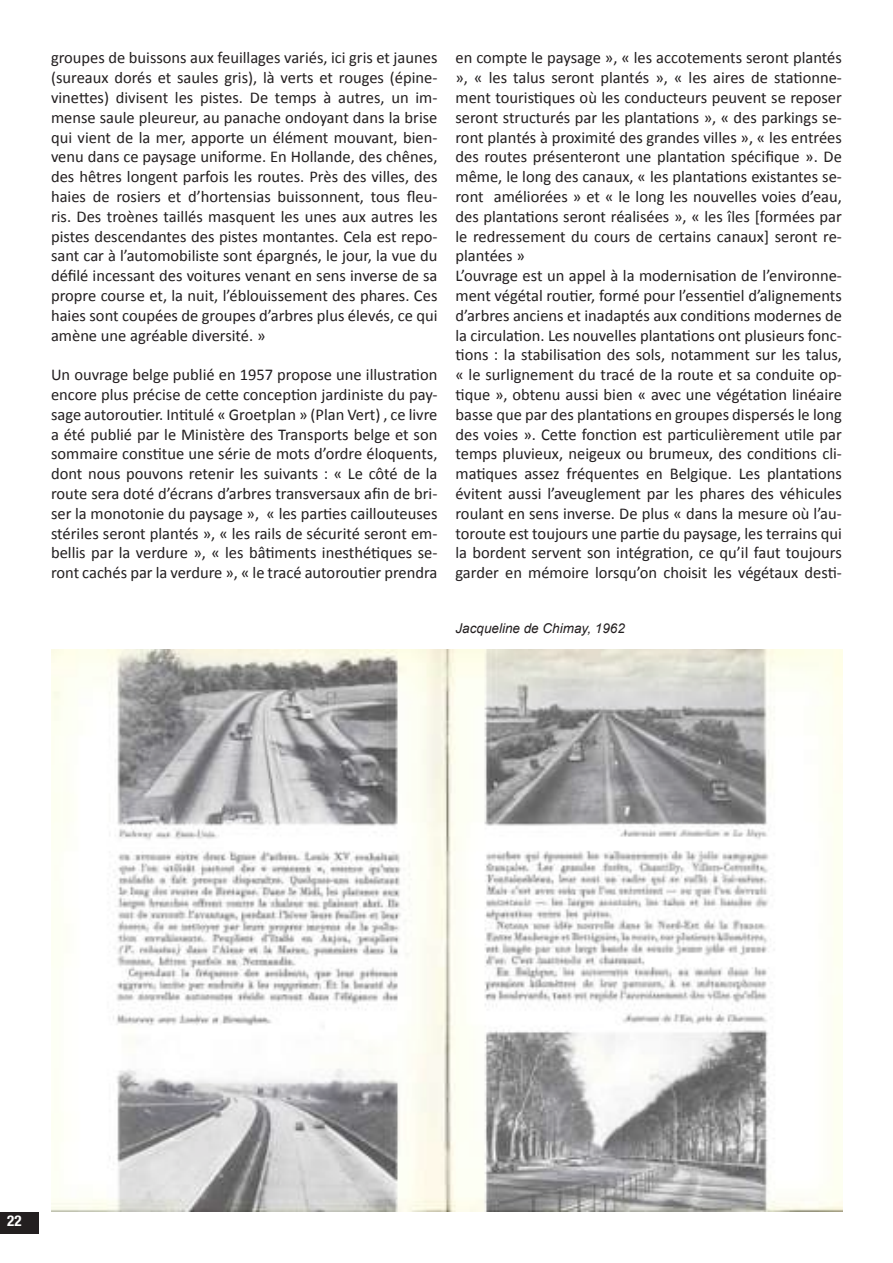
<style>
.page{position:relative;width:893px;height:1263px;background:#fff}
.page>*{position:absolute;margin:0;border:0;box-sizing:border-box;transform-origin:0 0}
.t1{font:16.5px/19.8px "Calibri";color:#231f20;text-align:justify}
.t2{font:700 condensed 15px "Helvetica Neue";color:#fff}
.t3{font:italic 13.5px "Arial";color:#231f20}
</style>
<div class="page">
<img style="left:51px;top:650px;width:791px;height:562px">
<div style="left:0;top:1212px;width:38px;height:21px;background:#231f20"></div>
<p class="t1" style="left:51px;top:48px;width:388px">groupes de buissons aux feuillages variés, ici gris et jaunes (sureaux dorés et saules gris), là verts et rouges (épine&shy;vinettes) divisent les pistes. De temps à autres, un im&shy;mense saule pleureur, au panache ondoyant dans la brise qui vient de la mer, apporte un élément mouvant, bien&shy;venu dans ce paysage uniforme. En Hollande, des chênes, des hêtres longent parfois les routes. Près des villes, des haies de rosiers et d’hortensias buissonnent, tous fleu&shy;ris. Des troènes taillés masquent les unes aux autres les pistes descendantes des pistes montantes. Cela est repo&shy;sant car à l’automobiliste sont épargnés, le jour, la vue du défilé incessant des voitures venant en sens inverse de sa propre course et, la nuit, l’éblouissement des phares. Ces haies sont coupées de groupes d’arbres plus élevés, ce qui amène une agréable diversité. »</p>
<p class="t1" style="left:51px;top:365px;width:388px">Un ouvrage belge publié en 1957 propose une illustration encore plus précise de cette conception jardiniste du pay&shy;sage autoroutier. Intitulé « Groetplan » (Plan Vert) , ce livre a été publié par le Ministère des Transports belge et son sommaire constitue une série de mots d’ordre éloquents, dont nous pouvons retenir les suivants : « Le côté de la route sera doté d’écrans d’arbres transversaux afin de bri&shy;ser la monotonie du paysage », « les parties caillouteuses stériles seront plantés », « les rails de sécurité seront em&shy;bellis par la verdure », « les bâtiments inesthétiques se&shy;ront cachés par la verdure », « le tracé autoroutier prendra</p>
<p class="t1" style="left:455px;top:48px;width:388px;text-align:left">en compte le paysage », « les accotements seront plantés », « les talus seront plantés », « les aires de stationne&shy;ment touristiques où les conducteurs peuvent se reposer seront structurés par les plantations », « des parkings se&shy;ront plantés à proximité des grandes villes », « les entrées des routes présenteront une plantation spécifique ». De même, le long des canaux, « les plantations existantes se&shy;ront améliorées » et « le long les nouvelles voies d’eau, des plantations seront réalisées », « les îles [formées par le redressement du cours de certains canaux] seront re&shy;plantées »<br>L’ouvrage est un appel à la modernisation de l’environne&shy;ment végétal routier, formé pour l’essentiel d’alignements d’arbres anciens et inadaptés aux conditions modernes de la circulation. Les nouvelles plantations ont plusieurs fonc&shy;tions : la stabilisation des sols, notamment sur les talus, « le surlignement du tracé de la route et sa conduite op&shy;tique », obtenu aussi bien « avec une végétation linéaire basse que par des plantations en groupes dispersés le long des voies ». Cette fonction est particulièrement utile par temps pluvieux, neigeux ou brumeux, des conditions cli&shy;matiques assez fréquentes en Belgique. Les plantations évitent aussi l’aveuglement par les phares des véhicules roulant en sens inverse. De plus « dans la mesure où l’au&shy;toroute est toujours une partie du paysage, les terrains qui la bordent servent son intégration, ce qu’il faut toujours garder en mémoire lorsqu’on choisit les végétaux desti-</p>
<p class="t3" style="left:455px;top:620px;width:171px">Jacqueline de Chimay, 1962</p>
<p class="t2" style="left:7px;top:1212px;width:16px">22</p>
</div>
